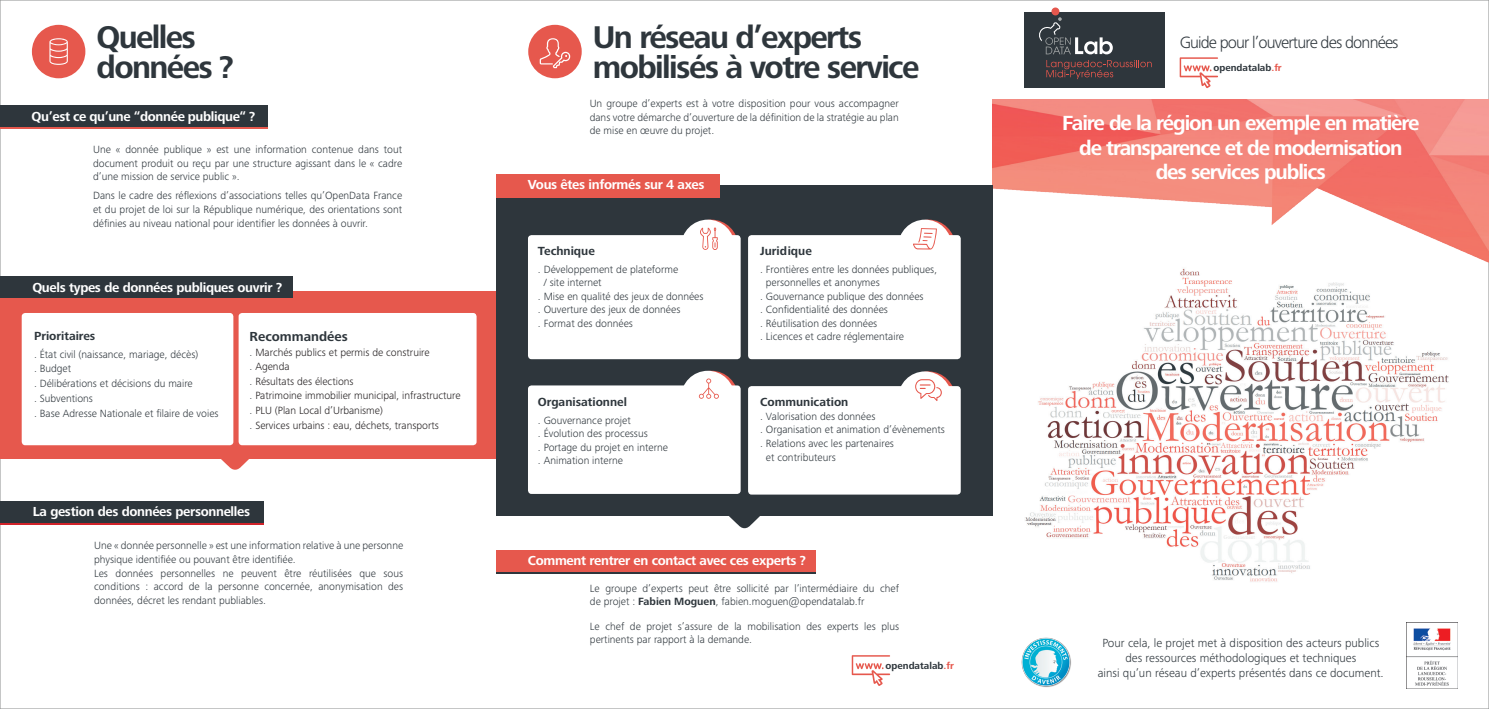
<style>
.page{position:relative;width:1489px;height:709px;background:#fff}
.page>*{position:absolute;margin:0;border:0;box-sizing:border-box;transform-origin:0 0}
.t1{font:700 32.5px/29.9px "Frutiger Next Pro";letter-spacing:-.05em;color:#2e363c}
.t2{font:700 21.25px/24px "Frutiger Next Pro";letter-spacing:-.05em;color:#fff;text-align:center}
.t3{font:300 17px "Frutiger Next Pro";letter-spacing:-.05em;color:#2e363c}
.t4{font:700 13.62px "Frutiger Next Pro";letter-spacing:-.025em;color:#fff}
.t5{font:700 13.62px "Frutiger Next Pro";color:#2e363c}
.t6{font:300 12.25px/14.9px "Frutiger Next Pro";color:#2e363c;text-align:center}
.t7{font:700 12.25px "Frutiger Next Pro";color:#2e363c}
.t8{font:300 10.88px/13.6px "Frutiger Next Pro";color:#2e363c}
.t9{font:300 10.88px/13.5px "Frutiger Next Pro";color:#231f20}
.t10{font:700 10px "Frutiger Next Pro";color:#2e363c}
.s1{color:#2e363c}
.s2{font-weight:700}
.s3{color:#e6584d}
</style>
<div class="page">
<img style="left:1025px;top:302px;width:424px;height:280px">
<div style="left:1024px;top:13px;width:141px;height:75px;background:#2e363c"></div>
<svg style="left:1046px;top:60px;width:105px;height:19px"></svg>
<div style="left:1051px;top:8px;width:8px;height:7px;background:#e5574d;border-radius:50%"></div>
<svg style="left:1039px;top:17px;width:73px;height:37px"></svg>
<img style="left:992px;top:99px;width:496px;height:203px">
<img style="left:1021px;top:637px;width:50px;height:50px">
<img style="left:1406px;top:623px;width:51px;height:65px">
<svg style="left:1179px;top:57px;width:38px;height:31px"></svg>
<svg style="left:221px;top:459px;width:28px;height:10px"></svg>
<hr style="left:0;top:522px;width:263px;height:2px;background:#d1232a">
<div style="left:0;top:501px;width:263px;height:21px;background:#2e363c"></div>
<hr style="left:0;top:127px;width:268px;height:2px;background:#e6584d">
<div style="left:0;top:105px;width:268px;height:22px;background:#2e363c"></div>
<div style="left:32px;top:25px;width:53px;height:53px;background:#e6584d;border-radius:50%"></div>
<svg style="left:49px;top:38px;width:19px;height:27px"></svg>
<div style="left:0;top:292px;width:496px;height:167px;background:#e6584d"></div>
<div style="left:22px;top:313px;width:211px;height:132px;background:#fff;border-radius:4px"></div>
<div style="left:238px;top:313px;width:238px;height:132px;background:#fff;border-radius:4px"></div>
<div style="left:0;top:277px;width:292px;height:21px;background:#2e363c"></div>
<svg style="left:729px;top:516px;width:31px;height:12px"></svg>
<div style="left:496px;top:186px;width:496px;height:330px;background:#2e363c"></div>
<hr style="left:496px;top:195px;width:223px;height:2px;background:#e6584d">
<div style="left:496px;top:174px;width:223px;height:21px;background:#e6584d"></div>
<hr style="left:496px;top:571px;width:319px;height:2px;background:#2e363c">
<div style="left:496px;top:550px;width:319px;height:21px;background:#e6584d"></div>
<div style="left:528px;top:25px;width:53px;height:53px;background:#e6584d;border-radius:50%"></div>
<svg style="left:539px;top:38px;width:31px;height:30px"></svg>
<svg style="left:684px;top:219px;width:54px;height:54px"></svg>
<svg style="left:901px;top:219px;width:54px;height:54px"></svg>
<div style="left:528px;top:235px;width:212px;height:124px;background:#fff;border-radius:4px"></div>
<div style="left:748px;top:235px;width:212px;height:124px;background:#fff;border-radius:4px"></div>
<div style="left:681px;top:219px;width:53px;height:54px;background:#fff;border-radius:50%"></div>
<div style="left:898px;top:219px;width:53px;height:54px;background:#fff;border-radius:50%"></div>
<svg style="left:700px;top:228px;width:17px;height:22px"></svg>
<svg style="left:913px;top:228px;width:23px;height:21px"></svg>
<div style="left:528px;top:385px;width:212px;height:109px;background:#fff;border-radius:4px"></div>
<div style="left:748px;top:386px;width:212px;height:108px;background:#fff;border-radius:4px"></div>
<div style="left:681px;top:371px;width:53px;height:53px;background:#fff;border-radius:50%"></div>
<div style="left:898px;top:371px;width:53px;height:54px;background:#fff;border-radius:50%"></div>
<svg style="left:698px;top:378px;width:21px;height:21px"></svg>
<svg style="left:915px;top:379px;width:26px;height:22px"></svg>
<svg style="left:851px;top:655px;width:39px;height:31px"></svg>
<p class="t1" style="left:97px;top:23px;width:139px">Quelles données ?</p>
<p class="t4" style="left:32px;top:108px;width:225px">Qu’est ce qu’une “donnée publique“ ?</p>
<p class="t8" style="left:93px;top:143px;width:310px;text-align:justify">Une « donnée publique » est une information contenue dans tout document produit ou reçu par une structure agissant dans le « cadre d’une mission de service public ».</p>
<p class="t8" style="left:93px;top:189px;width:310px;text-align:justify">Dans le cadre des réflexions d’associations telles qu’OpenData France et du projet de loi sur la République numérique, des orientations sont définies au niveau national pour identifier les données à ouvrir.</p>
<p class="t4" style="left:32px;top:279px;width:251px">Quels types de données publiques ouvrir ?</p>
<p class="t7" style="left:34px;top:329px;width:63px">Prioritaires</p>
<p class="t8" style="left:34px;top:347px;width:166px">. État civil (naissance, mariage, décès)</p>
<p class="t8" style="left:34px;top:362px;width:39px">. Budget</p>
<p class="t8" style="left:34px;top:377px;width:160px">. Délibérations et décisions du maire</p>
<p class="t8" style="left:34px;top:392px;width:60px">. Subventions</p>
<p class="t8" style="left:34px;top:407px;width:186px">. Base Adresse Nationale et filaire de voies</p>
<p class="t5" style="left:249px;top:329px;width:100px">Recommandées</p>
<p class="t9" style="left:249px;top:346px;width:182px"><span class="s1">.</span> Marchés publics et permis de construire <span class="s1">.</span> Agenda</p>
<p class="t9" style="left:249px;top:374px;width:105px"><span class="s1">.</span> Résultats des élections</p>
<p class="t9" style="left:249px;top:389px;width:213px"><span class="s1">.</span> Patrimoine immobilier municipal, infrastructure</p>
<p class="t9" style="left:249px;top:404px;width:135px"><span class="s1">.</span> PLU (Plan Local d’Urbanisme)</p>
<p class="t9" style="left:249px;top:419px;width:191px"><span class="s1">.</span> Services urbains : eau, déchets, transports</p>
<p class="t4" style="left:33px;top:504px;width:219px">La gestion des données personnelles</p>
<p class="t8" style="left:94px;top:539px;width:311px">Une « donnée personnelle » est une information relative à une personne physique identifiée ou pouvant être identifiée.</p>
<p class="t8" style="left:94px;top:566px;width:310px;text-align:justify">Les données personnelles ne peuvent être réutilisées que sous conditions : accord de la personne concernée, anonymisation des données, décret les rendant publiables.</p>
<p class="t1" style="left:593px;top:23px;width:328px">Un réseau d’experts mobilisés à votre service</p>
<p class="t8" style="left:589px;top:97px;width:310px;text-align:justify">Un groupe d’experts est à votre disposition pour vous accompagner dans votre démarche d’ouverture de la définition de la stratégie au plan de mise en œuvre du projet.</p>
<p class="t4" style="left:528px;top:177px;width:178px">Vous êtes informés sur 4 axes</p>
<p class="t7" style="left:538px;top:244px;width:58px">Technique</p>
<p class="t8" style="left:543px;top:262px;width:136px;text-indent:-6px">. Développement de plateforme / site internet</p>
<p class="t8" style="left:538px;top:289px;width:167px">. Mise en qualité des jeux de données</p>
<p class="t8" style="left:538px;top:303px;width:144px">. Ouverture des jeux de données</p>
<p class="t8" style="left:538px;top:316px;width:96px">. Format des données</p>
<p class="t7" style="left:538px;top:395px;width:90px">Organisationnel</p>
<p class="t8" style="left:538px;top:413px;width:94px">. Gouvernance projet</p>
<p class="t8" style="left:538px;top:427px;width:111px">. Évolution des processus</p>
<p class="t8" style="left:538px;top:440px;width:131px">. Portage du projet en interne</p>
<p class="t8" style="left:538px;top:454px;width:87px">. Animation interne</p>
<p class="t7" style="left:760px;top:244px;width:53px">Juridique</p>
<p class="t8" style="left:766px;top:262px;width:173px;text-indent:-6px">. Frontières entre les données publiques, personnelles et anonymes</p>
<p class="t8" style="left:760px;top:289px;width:165px">. Gouvernance publique des données</p>
<p class="t8" style="left:760px;top:303px;width:129px">. Confidentialité des données</p>
<p class="t8" style="left:760px;top:316px;width:119px">. Réutilisation des données</p>
<p class="t8" style="left:760px;top:330px;width:145px">. Licences et cadre réglementaire</p>
<p class="t7" style="left:760px;top:395px;width:90px">Communication</p>
<p class="t8" style="left:760px;top:409px;width:117px">. Valorisation des données</p>
<p class="t8" style="left:760px;top:423px;width:186px">. Organisation et animation d’évènements</p>
<p class="t8" style="left:766px;top:436px;width:129px;text-indent:-6px">. Relations avec les partenaires et contributeurs</p>
<p class="t4" style="left:528px;top:552px;width:279px">Comment rentrer en contact avec ces experts ?</p>
<p class="t8" style="left:590px;top:581px;width:310px">Le groupe d’experts peut être sollicité par l’intermédiaire du chef de projet : <span class="s2">Fabien Moguen</span>, fabien.moguen@opendatalab.fr</p>
<p class="t8" style="left:590px;top:619px;width:310px">Le chef de projet s’assure de la mobilisation des experts les plus pertinents par rapport à la demande.</p>
<p class="t10" style="left:885px;top:660px;width:70px">opendatalab<span class="s3">.fr</span></p>
<p class="t3" style="left:1179px;top:33px;width:220px">Guide pour l’ouverture des données</p>
<p class="t10" style="left:1213px;top:62px;width:70px">opendatalab<span class="s3">.fr</span></p>
<p class="t2" style="left:1062px;top:111px;width:359px">Faire de la région un exemple en matière de transparence et de modernisation des services publics</p>
<p class="t6" style="left:1097px;top:635px;width:287px">Pour cela, le projet met à disposition des acteurs publics des ressources méthodologiques et techniques<br>ainsi qu’un réseau d’experts présentés dans ce document.</p>
</div>
